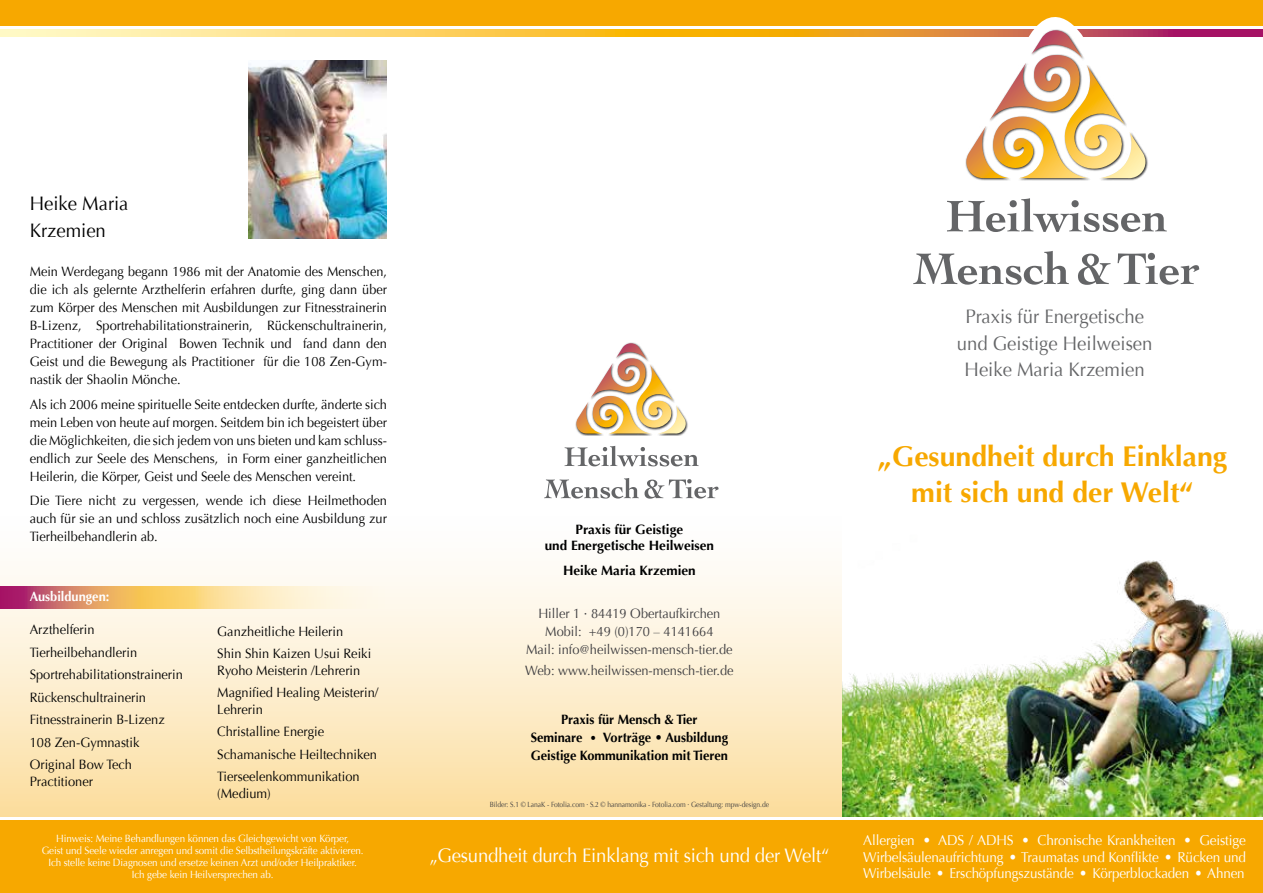
<style>
.page{position:relative;width:1263px;height:893px;background:#fff}
.page>*{position:absolute;margin:0;border:0;box-sizing:border-box;transform-origin:0 0}
.t1{font:700 28.5px/36px "Optima";color:#f7a800;text-align:center}
.t2{font:19.5px/26.5px "Optima";color:#646567;text-align:center;scale:.95 1}
.t3{font:19.5px "Optima";letter-spacing:-.01em;color:#fff;scale:.95 1}
.t4{font:19.5px/26.5px "Optima";color:#000;scale:.95 1}
.t5{font:14.25px/16.5px "Optima";letter-spacing:-.01em;color:#fff;text-align:justify;scale:.95 1}
.t6{font:13.5px/22.5px "Optima";color:#000;scale:.95 1}
.t7{font:13.5px/18px "Optima";color:#000;text-align:justify;scale:.94 1}
.t8{font:13.5px/18px "Optima";color:#3e3d40;text-align:center;scale:.95 1}
.t9{font:700 13.5px/18px "Optima";color:#000;text-align:center;scale:.95 1}
.t10{font:700 13.5px/16.2px "Optima";color:#000;text-align:center}
.t11{font:700 13.5px "Optima";color:#fff;scale:.95 1}
.t12{font:10.5px/12px "Optima";letter-spacing:-.01em;color:#fff;text-align:center;scale:.94 1}
.t13{font:7.5px "Optima";letter-spacing:-.01em;color:#3e3d40;scale:.9 1}
.s1{font-weight:400;font-size:12px}
</style>
<div class="page">
<div style="left:0;top:506px;width:842px;height:310px;background:linear-gradient(to bottom,#feffff,#fcdfa2)"></div>
<div style="left:0;top:0;width:1263px;height:26px;background:#f7a800"></div>
<svg style="left:0;top:30px;width:1263px;height:6px;background:#f6c45a"></svg>
<svg style="left:896px;top:17px;width:319px;height:20px"></svg>
<div style="left:965px;top:29px;width:183px;height:152px;background:#000;opacity:.8"></div>
<svg style="left:966px;top:30px;width:179px;height:148px"></svg>
<svg style="left:913px;top:251px;width:286px;height:34px"></svg>
<svg style="left:947px;top:198px;width:220px;height:34px"></svg>
<div style="left:575px;top:342px;width:113px;height:94px;background:#000;opacity:.8"></div>
<svg style="left:576px;top:343px;width:110px;height:91px"></svg>
<svg style="left:544px;top:478px;width:174px;height:21px"></svg>
<svg style="left:565px;top:446px;width:134px;height:20px"></svg>
<div style="left:0;top:821px;width:1263px;height:72px;background:#f7a800"></div>
<img style="left:842px;top:560px;width:421px;height:256px">
<img style="left:249px;top:61px;width:138px;height:177px">
<svg style="left:0;top:587px;width:385px;height:21px;background:#ecbd96"></svg>
<h2 class="t4" style="left:30px;top:190px;width:106px">Heike Maria<br>Krzemien</h2>
<p class="t7" style="left:30px;top:263px;width:381px">Mein Werdegang begann 1986 mit der Anatomie des Menschen, die ich als gelernte Arzthelferin erfahren durfte, ging dann über zum Körper des Menschen mit Ausbildungen zur Fitnesstrainerin B-Lizenz, Sportrehabilitationstrainerin, Rückenschultrainerin, Practitioner der Original Bowen Technik und fand dann den Geist und die Bewegung als Practitioner für die 108 Zen-Gym&shy;nastik der Shaolin Mönche.</p>
<p class="t6" style="left:30px;top:395px;width:378px;line-height:18px;text-align:justify">Als ich 2006 meine spirituelle Seite entdecken durfte, änderte sich mein Leben von heute auf morgen. Seitdem bin ich begeistert über die Möglichkeiten, die sich jedem von uns bieten und kam schluss&shy;endlich zur Seele des Menschens, in Form einer ganzheitlichen Heilerin, die Körper, Geist und Seele des Menschen vereint.</p>
<p class="t6" style="left:30px;top:491px;width:377px;line-height:18px;text-align:justify">Die Tiere nicht zu vergessen, wende ich diese Heilmethoden auch für sie an und schloss zusätzlich noch eine Ausbildung zur Tierheilbehandlerin ab.</p>
<p class="t11" style="left:30px;top:589px;width:85px">Ausbildungen:</p>
<p class="t6" style="left:30px;top:619px;width:163px">Arzthelferin<br>Tierheilbehandlerin<br>Sportrehabilitationstrainerin<br>Rückenschultrainerin<br>Fitnesstrainerin B-Lizenz<br>108 Zen-Gymnastik<br>Original Bow Tech</p>
<p class="t6" style="left:30px;top:770px;width:68px">Practitioner</p>
<p class="t6" style="left:217px;top:620px;width:164px">Ganzheitliche Heilerin<br>Shin Shin Kaizen Usui Reiki</p>
<p class="t6" style="left:217px;top:659px;width:171px">Ryoho Meisterin /Lehrerin<br>Magnified Healing Meisterin/</p>
<p class="t6" style="left:217px;top:698px;width:170px">Lehrerin<br>Christalline Energie<br>Schamanische Heiltechniken<br>Tierseelenkommunikation</p>
<p class="t6" style="left:217px;top:782px;width:58px">(Medium)</p>
<p class="t12" style="left:42px;top:832px;width:344px">Hinweis: Meine Behandlungen können das Gleichgewicht von Körper,<br>Geist und Seele wieder anregen und somit die Selbstheilungskräfte aktivieren.<br>Ich stelle keine Diagnosen und ersetze keinen Arzt und/oder Heilpraktiker.<br>Ich gebe kein Heilversprechen ab.</p>
<p class="t10" style="left:545px;top:522px;width:171px">Praxis für Geistige<br>und Energetische Heilweisen</p>
<p class="t10" style="left:563px;top:562px;width:134px">Heike Maria Krzemien</p>
<p class="t8" style="left:526px;top:604px;width:219px">Hiller 1 · 84419 Obertaufkirchen<br>Mobil: +49 (0)170 – 4141664<br>Mail: info@heilwissen-mensch-tier.de</p>
<p class="t8" style="left:525px;top:662px;width:221px">Web: www.heilwissen-mensch-tier.de</p>
<p class="t9" style="left:531px;top:711px;width:209px">Praxis für Mensch &amp; Tier<br>Seminare <span class="s1">•</span> Vorträge • Ausbildung<br>Geistige Kommunikation mit Tieren</p>
<p class="t13" style="left:490px;top:800px;width:312px">Bilder: S.1 © LanaK - Fotolia.com · S.2 © hannamonika - Fotolia.com · Gestaltung: mpw-design.de</p>
<h2 class="t3" style="left:430px;top:844px;width:422px">„Gesundheit durch Einklang mit sich und der Welt“</h2>
<h2 class="t2" style="left:957px;top:303px;width:207px">Praxis für Energetische und Geistige Heilweisen<br>Heike Maria Krzemien</h2>
<h1 class="t1" style="left:878px;top:438px;width:351px">„Gesundheit durch Einklang mit sich und der Welt“</h1>
<p class="t5" style="left:863px;top:832px;width:404px">Allergien • ADS / ADHS • Chronische Krankheiten • Geistige Wirbelsäulenaufrichtung • Traumatas und Konflikte • Rücken und Wirbelsäule • Erschöpfungszustände • Körperblockaden • Ahnen</p>
</div>
